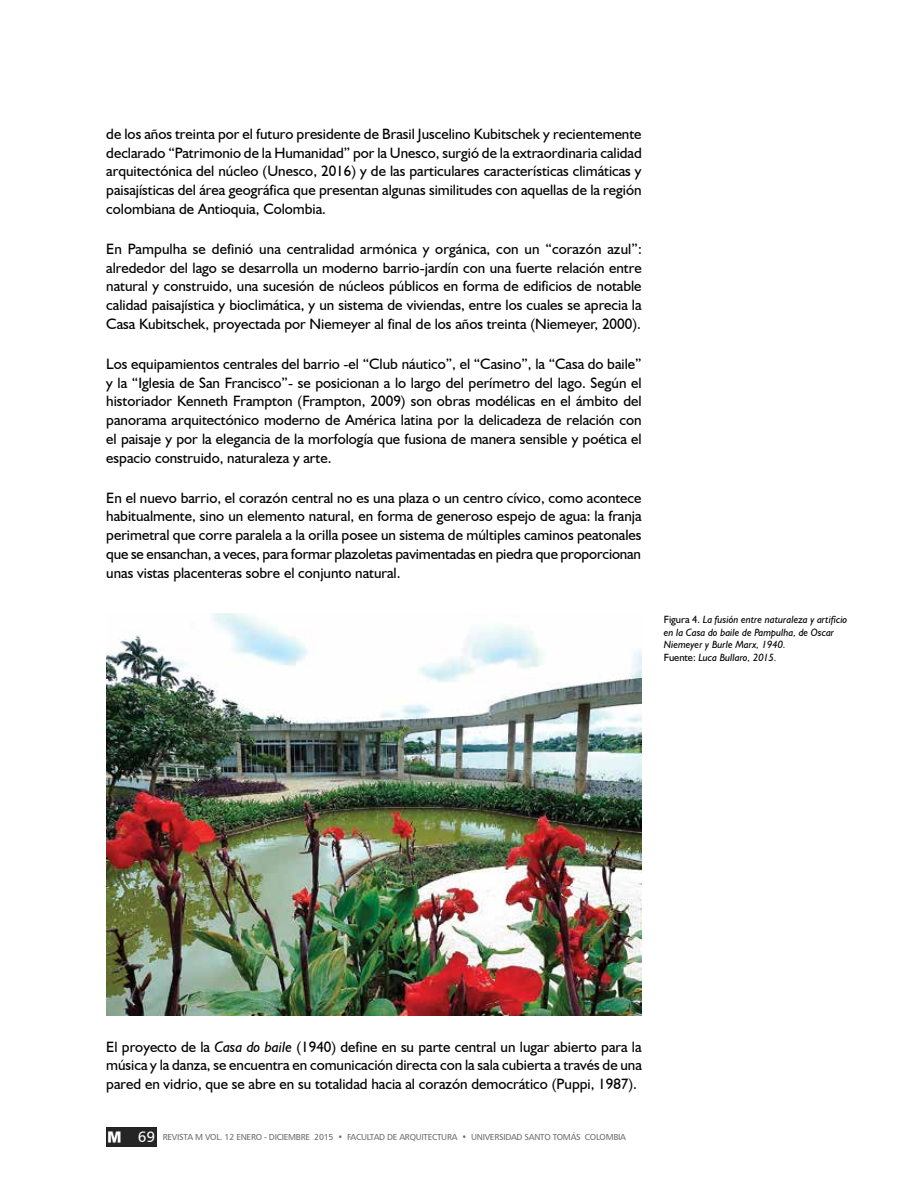
<style>
.page{position:relative;width:918px;height:1188px;background:#fff}
.page>*{position:absolute;margin:0;border:0;box-sizing:border-box;transform-origin:0 0}
.t1{font:15px/18.8px "Humanist 521 BT";color:#000;text-align:justify}
.t2{font:italic 10.5px/12.6px "Humanist 521 BT";color:#000}
.t3{font:8.7px "Humanist 777 BT Roman B";letter-spacing:-.03em;color:#6d6e71}
.s1{font-style:normal}
.s2{font-style:italic}
.s3{font-size:15px;color:#fff}
</style>
<div class="page">
<img style="left:106px;top:614px;width:536px;height:402px">
<img style="left:106px;top:1127px;width:51px;height:20px">
<p class="t1" style="left:106px;top:124px;width:537px">de los años treinta por el futuro presidente de Brasil Juscelino Kubitschek y recientemente declarado “Patrimonio de la Humanidad” por la Unesco, surgió de la extraordinaria calidad arquitectónica del núcleo (Unesco, 2016) y de las particulares características climáticas y paisajísticas del área geográfica que presentan algunas similitudes con aquellas de la región colombiana de Antioquia, Colombia.</p>
<p class="t1" style="left:106px;top:239px;width:537px">En Pampulha se definió una centralidad armónica y orgánica, con un “corazón azul”: alrededor del lago se desarrolla un moderno barrio-jardín con una fuerte relación entre natural y construido, una sucesión de núcleos públicos en forma de edificios de notable calidad paisajística y bioclimática, y un sistema de viviendas, entre los cuales se aprecia la Casa Kubitschek, proyectada por Niemeyer al final de los años treinta (Niemeyer, 2000).</p>
<p class="t1" style="left:106px;top:354px;width:537px">Los equipamientos centrales del barrio -el “Club náutico”, el “Casino”, la “Casa do baile” y la “Iglesia de San Francisco”- se posicionan a lo largo del perímetro del lago. Según el historiador Kenneth Frampton (Frampton, 2009) son obras modélicas en el ámbito del panorama arquitectónico moderno de América latina por la delicadeza de relación con el paisaje y por la elegancia de la morfología que fusiona de manera sensible y poética el espacio construido, naturaleza y arte.</p>
<p class="t1" style="left:106px;top:488px;width:537px">En el nuevo barrio, el corazón central no es una plaza o un centro cívico, como acontece habitualmente, sino un elemento natural, en forma de generoso espejo de agua: la franja perimetral que corre paralela a la orilla posee un sistema de múltiples caminos peatonales que se ensanchan, a veces, para formar plazoletas pavimentadas en piedra que proporcionan unas vistas placenteras sobre el conjunto natural.</p>
<p class="t2" style="left:664px;top:613px;width:185px"><span class="s1">Figura 4.</span> La fusión entre naturaleza y artificio en la Casa do baile de Pampulha, de Oscar Niemeyer y Burle Marx, 1940.<br><span class="s1">Fuente:</span> Luca Bullaro, 2015.</p>
<p class="t1" style="left:106px;top:1037px;width:537px">El proyecto de la <span class="s2">Casa do baile</span> (1940) define en su parte central un lugar abierto para la música y la danza, se encuentra en comunicación directa con la sala cubierta a través de una pared en vidrio, que se abre en su totalidad hacia al corazón democrático (Puppi, 1987).</p>
<p class="t3" style="left:138px;top:1132px;width:490px"><span class="s3">69</span> REVISTA M VOL. 12 ENERO - DICIEMBRE 2015 • FACULTAD DE ARQUITECTURA • UNIVERSIDAD SANTO TOMÁS COLOMBIA</p>
</div>
